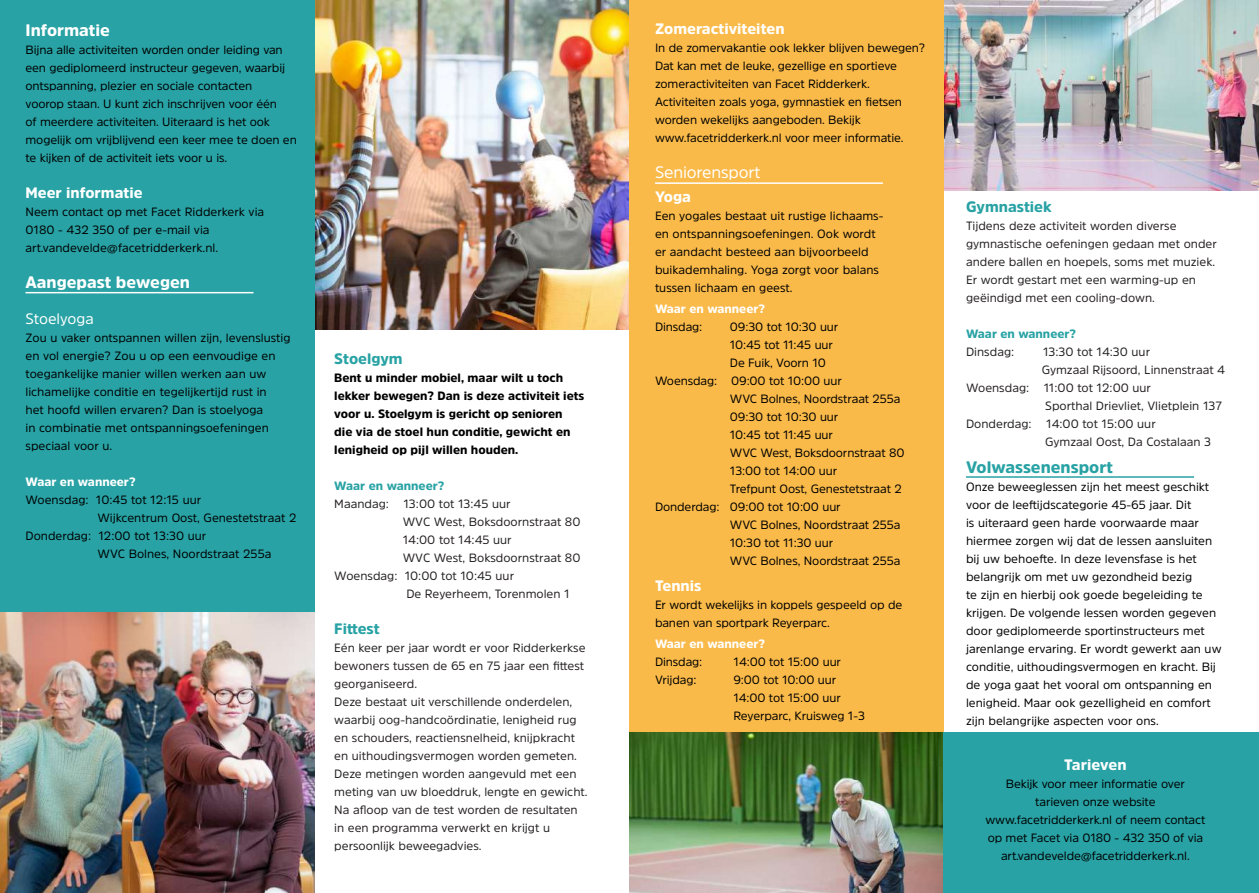
<style>
.page{position:relative;width:1259px;height:893px;background:#fff}
.page>*{position:absolute;margin:0;border:0;box-sizing:border-box;transform-origin:0 0}
.t1{font:900 16.5px "Amsi Pro";color:#fff}
.t2{font:900 16.5px "Amsi Pro";color:#28a2a4}
.t3{font:16.5px "Amsi Pro";letter-spacing:-.01em;color:#fff}
.t4{font:900 15px "Amsi Pro";color:#fff}
.t5{font:900 15px "Amsi Pro";color:#28a2a4}
.t6{font:15px "Amsi Pro";color:#fff}
.t7{font:12px/18px "Amsi Pro";letter-spacing:-.01em;color:#000001}
.t8{font:12px/18px "Amsi Pro";color:#231f20}
.t9{font:12px/18px "Amsi Pro";color:#000}
.t10{font:900 12px/18px "Amsi Pro";color:#000}
.t11{font:900 12px "Amsi Pro";color:#fff}
.t12{font:900 12px "Amsi Pro";color:#28a2a4}
</style>
<div class="page">
<img style="left:315px;top:0;width:314px;height:330px">
<img style="left:944px;top:0;width:315px;height:190px">
<div style="left:0;top:0;width:315px;height:592px;background:#28a2a4"></div>
<div style="left:629px;top:0;width:315px;height:736px;background:#faba49"></div>
<div style="left:0;top:585px;width:315px;height:308px;background:#28a2a4"></div>
<img style="left:0;top:612px;width:315px;height:281px">
<hr style="left:26px;top:292px;width:227px;height:1px;background:#fff">
<hr style="left:655px;top:182px;width:228px;height:2px;background:#fff">
<hr style="left:966px;top:476px;width:228px;height:2px;background:#28a2a4">
<img style="left:629px;top:733px;width:315px;height:160px">
<div style="left:944px;top:733px;width:315px;height:160px;background:#28a2a4"></div>
<h1 class="t1" style="left:26px;top:18px;width:86px">Informatie</h1>
<p class="t7" style="left:26px;top:40px;width:273px">Bijna alle activiteiten worden onder leiding van een gediplomeerd instructeur gegeven, waarbij ontspanning, plezier en sociale contacten<br>voorop staan. U kunt zich inschrijven voor één<br>of meerdere activiteiten. Uiteraard is het ook mogelijk om vrijblijvend een keer mee te doen en te kijken of de activiteit iets voor u is.</p>
<p class="t4" style="left:26px;top:182px;width:119px">Meer informatie</p>
<p class="t7" style="left:26px;top:202px;width:240px">Neem contact op met Facet Ridderkerk via<br>0180 - 432 350 of per e-mail via art.vandevelde@facetridderkerk.nl.</p>
<h1 class="t1" style="left:26px;top:270px;width:166px">Aangepast bewegen</h1>
<p class="t6" style="left:26px;top:308px;width:70px">Stoelyoga</p>
<p class="t7" style="left:26px;top:328px;width:266px">Zou u vaker ontspannen willen zijn, levenslustig en vol energie? Zou u op een eenvoudige en toegankelijke manier willen werken aan uw lichamelijke conditie en tegelijkertijd rust in<br>het hoofd willen ervaren? Dan is stoelyoga<br>in combinatie met ontspanningsoefeningen speciaal voor u.</p>
<p class="t11" style="left:26px;top:473px;width:112px">Waar en wanneer?</p>
<p class="t7" style="left:26px;top:490px;width:177px">Woensdag: 10:45 tot 12:15 uur</p>
<p class="t7" style="left:98px;top:508px;width:200px">Wijkcentrum Oost, Genestetstraat 2</p>
<p class="t7" style="left:26px;top:526px;width:182px">Donderdag: 12:00 tot 13:30 uur</p>
<p class="t7" style="left:98px;top:544px;width:175px">WVC Bolnes, Noordstraat 255a</p>
<p class="t5" style="left:334px;top:348px;width:70px">Stoelgym</p>
<p class="t10" style="left:334px;top:368px;width:251px">Bent u minder mobiel, maar wilt u toch lekker bewegen? Dan is deze activiteit iets voor u. Stoelgym is gericht op senioren<br>die via de stoel hun conditie, gewicht en lenigheid op pijl willen houden.</p>
<p class="t12" style="left:334px;top:477px;width:112px">Waar en wanneer?</p>
<p class="t8" style="left:334px;top:494px;width:178px">Maandag: 13:00 tot 13:45 uur</p>
<p class="t8" style="left:403px;top:512px;width:179px">WVC West, Boksdoornstraat 80</p>
<p class="t8" style="left:403px;top:530px;width:111px">14:00 tot 14:45 uur</p>
<p class="t8" style="left:403px;top:548px;width:179px">WVC West, Boksdoornstraat 80</p>
<p class="t8" style="left:334px;top:566px;width:181px">Woensdag: 10:00 tot 10:45 uur</p>
<p class="t8" style="left:406px;top:584px;width:165px">De Reyerheem, Torenmolen 1</p>
<p class="t5" style="left:334px;top:618px;width:47px">Fittest</p>
<p class="t8" style="left:334px;top:638px;width:255px">Eén keer per jaar wordt er voor Ridderkerkse bewoners tussen de 65 en 75 jaar een fittest georganiseerd.<br>Deze bestaat uit verschillende onderdelen, waarbij oog-handcoördinatie, lenigheid rug en schouders, reactiensnelheid, knijpkracht en uithoudingsvermogen worden gemeten.<br>Deze metingen worden aangevuld met een meting van uw bloeddruk, lengte en gewicht.<br>Na afloop van de test worden de resultaten in een programma verwerkt en krijgt u persoonlijk beweegadvies.</p>
<p class="t4" style="left:655px;top:19px;width:131px">Zomeractiviteiten</p>
<p class="t7" style="left:655px;top:39px;width:272px">In de zomervakantie ook lekker blijven bewegen?<br>Dat kan met de leuke, gezellige en sportieve zomeractiviteiten van Facet Ridderkerk.<br>Activiteiten zoals yoga, gymnastiek en fietsen worden wekelijks aangeboden. Bekijk www.facetridderkerk.nl voor meer informatie.</p>
<h1 class="t3" style="left:655px;top:161px;width:107px">Seniorensport</h1>
<p class="t4" style="left:655px;top:187px;width:37px">Yoga</p>
<p class="t7" style="left:655px;top:207px;width:230px">Een yogales bestaat uit rustige lichaams&shy;en ontspanningsoefeningen. Ook wordt er aandacht besteed aan bijvoorbeeld buikademhaling. Yoga zorgt voor balans tussen lichaam en geest.</p>
<p class="t11" style="left:655px;top:301px;width:112px">Waar en wanneer?</p>
<p class="t7" style="left:655px;top:318px;width:49px">Dinsdag:</p>
<p class="t7" style="left:730px;top:318px;width:110px">09:30 tot 10:30 uur</p>
<p class="t7" style="left:730px;top:336px;width:105px">10:45 tot 11:45 uur</p>
<p class="t7" style="left:730px;top:354px;width:97px">De Fuik, Voorn 10</p>
<p class="t7" style="left:655px;top:372px;width:188px">Woensdag: 09:00 tot 10:00 uur</p>
<p class="t7" style="left:730px;top:390px;width:172px">WVC Bolnes, Noordstraat 255a</p>
<p class="t7" style="left:730px;top:408px;width:110px">09:30 tot 10:30 uur</p>
<p class="t7" style="left:730px;top:426px;width:105px">10:45 tot 11:45 uur</p>
<p class="t7" style="left:730px;top:444px;width:176px">WVC West, Boksdoornstraat 80</p>
<p class="t7" style="left:730px;top:462px;width:109px">13:00 tot 14:00 uur</p>
<p class="t7" style="left:730px;top:480px;width:173px">Trefpunt Oost, Genestetstraat 2</p>
<p class="t7" style="left:655px;top:498px;width:187px">Donderdag: 09:00 tot 10:00 uur</p>
<p class="t7" style="left:730px;top:516px;width:172px">WVC Bolnes, Noordstraat 255a</p>
<p class="t7" style="left:730px;top:534px;width:105px">10:30 tot 11:30 uur</p>
<p class="t7" style="left:730px;top:552px;width:172px">WVC Bolnes, Noordstraat 255a</p>
<p class="t4" style="left:655px;top:575px;width:48px">Tennis</p>
<p class="t7" style="left:655px;top:595px;width:249px">Er wordt wekelijks in koppels gespeeld op de banen van sportpark Reyerparc.</p>
<p class="t11" style="left:655px;top:635px;width:112px">Waar en wanneer?</p>
<p class="t7" style="left:655px;top:652px;width:49px">Dinsdag:</p>
<p class="t7" style="left:733px;top:652px;width:109px">14:00 tot 15:00 uur</p>
<p class="t7" style="left:655px;top:670px;width:43px">Vrijdag:</p>
<p class="t7" style="left:733px;top:670px;width:133px">9:00 tot 10:00 uur<br>14:00 tot 15:00 uur<br>Reyerparc, Kruisweg 1-3</p>
<p class="t5" style="left:966px;top:196px;width:87px">Gymnastiek</p>
<p class="t8" style="left:966px;top:216px;width:252px">Tijdens deze activiteit worden diverse gymnastische oefeningen gedaan met onder andere ballen en hoepels, soms met muziek.<br>Er wordt gestart met een warming-up en geëindigd met een cooling-down.</p>
<p class="t12" style="left:966px;top:325px;width:112px">Waar en wanneer?</p>
<p class="t8" style="left:966px;top:342px;width:50px">Dinsdag:</p>
<p class="t8" style="left:1043px;top:342px;width:109px">13:30 tot 14:30 uur</p>
<p class="t8" style="left:1041px;top:360px;width:185px">Gymzaal Rijsoord, Linnenstraat 4</p>
<p class="t8" style="left:966px;top:378px;width:187px">Woensdag: 11:00 tot 12:00 uur</p>
<p class="t8" style="left:1045px;top:396px;width:178px">Sporthal Drievliet, Vlietplein 137</p>
<p class="t8" style="left:966px;top:414px;width:191px">Donderdag: 14:00 tot 15:00 uur</p>
<p class="t8" style="left:1045px;top:432px;width:167px">Gymzaal Oost, Da Costalaan 3</p>
<h1 class="t2" style="left:966px;top:456px;width:149px">Volwassenensport</h1>
<p class="t9" style="left:966px;top:477px;width:257px">Onze beweeglessen zijn het meest geschikt voor de leeftijdscategorie 45-65 jaar. Dit<br>is uiteraard geen harde voorwaarde maar hiermee zorgen wij dat de lessen aansluiten bij uw behoefte. In deze levensfase is het belangrijk om met uw gezondheid bezig<br>te zijn en hierbij ook goede begeleiding te krijgen. De volgende lessen worden gegeven door gediplomeerde sportinstructeurs met jarenlange ervaring. Er wordt gewerkt aan uw conditie, uithoudingsvermogen en kracht. Bij de yoga gaat het vooral om ontspanning en lenigheid. Maar ook gezelligheid en comfort zijn belangrijke aspecten voor ons.</p>
<p class="t4" style="left:1064px;top:754px;width:64px">Tarieven</p>
<p class="t7" style="left:985px;top:774px;width:221px;text-align:center">Bekijk voor meer informatie over tarieven onze website www.facetridderkerk.nl of neem contact op met Facet via 0180 - 432 350 of via art.vandevelde@facetridderkerk.nl.</p>
</div>
